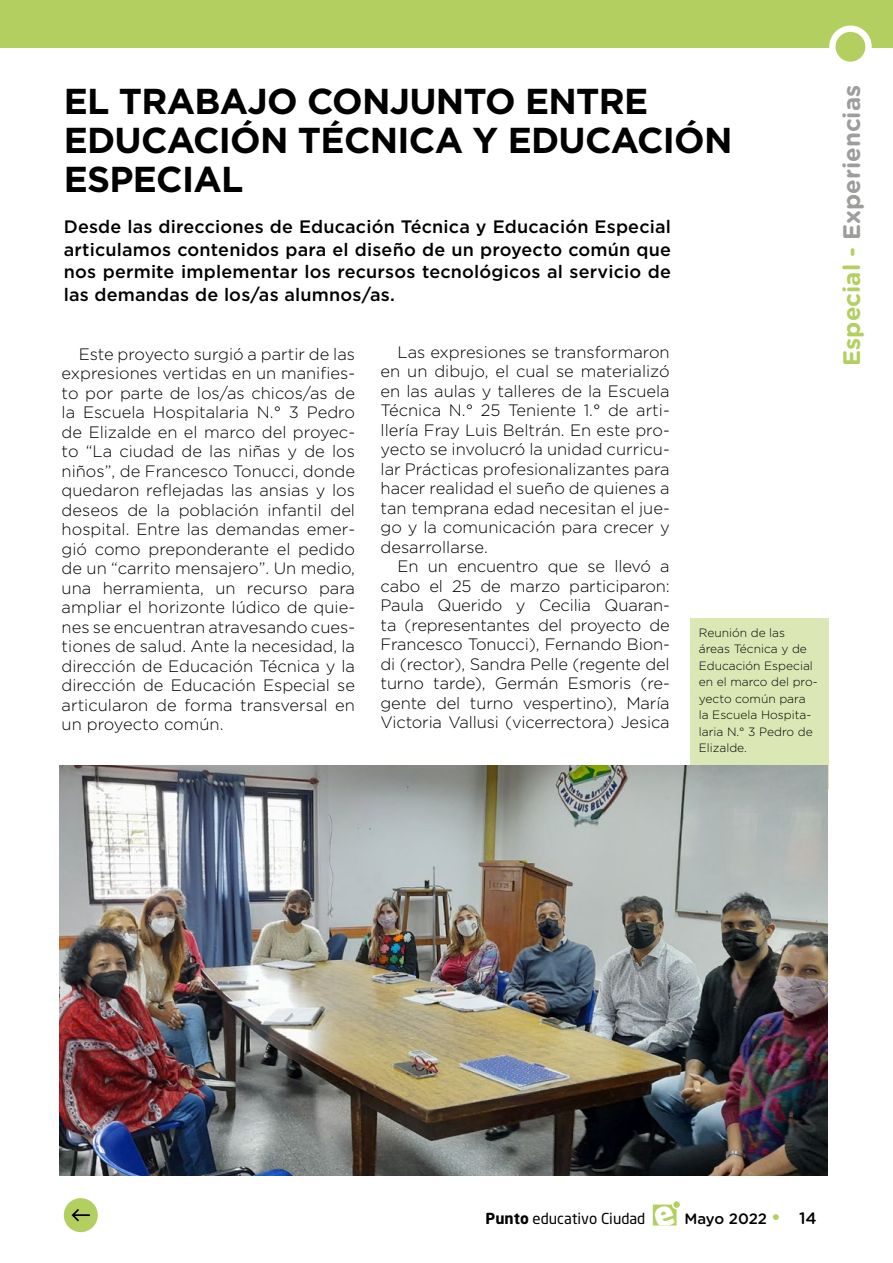
<style>
.page{position:relative;width:893px;height:1263px;background:#fff}
.page>*{position:absolute;margin:0;border:0;box-sizing:border-box;transform-origin:0 0}
.t1{font:700 36px/39px "Gotham";letter-spacing:-.02em;color:#000}
.t2{font:700 24px "Gotham Rounded";color:#9d9d9c}
.t3{font:500 18px/22.5px "Gotham";letter-spacing:.01em;color:#000;text-align:justify}
.t4{font:300 16.5px/19.5px "Gotham";color:#000;text-align:justify}
.t5{font:15px "Neo Sans";color:#000}
.t6{font:500 15px "Gotham Rounded";letter-spacing:-.005em;color:#000}
.t7{font:300 12px/16.5px "Gotham";color:#000}
.s1{color:#b3cf60}
.s2{font-weight:700}
.s3{font-family:"Gotham";font-weight:700;font-size:19.5px;color:#b3cf60}
.s4{font-size:16.5px}
</style>
<div class="page">
<div style="left:0;top:0;width:893px;height:48px;background:#b3cf60"></div>
<div style="left:829px;top:26px;width:43px;height:42px;background:#fff;border-radius:50%"></div>
<div style="left:836px;top:32px;width:29px;height:30px;background:#b3cf60;border-radius:50%"></div>
<div style="left:673px;top:1201px;width:7px;height:7px;background:#b3cf60;border-radius:50%"></div>
<div style="left:64px;top:1198px;width:34px;height:34px;background:#b3cf60;border-radius:50%"></div>
<svg style="left:72px;top:1209px;width:18px;height:12px"></svg>
<div style="left:690px;top:619px;width:139px;height:170px;background:#dbe8b6"></div>
<img style="left:60px;top:765px;width:767px;height:411px">
<svg style="left:653px;top:1204px;width:23px;height:22px"></svg>
<h1 class="t1" style="left:64px;top:81px;width:670px">EL TRABAJO CONJUNTO ENTRE<br>EDUCACIÓN TÉCNICA Y EDUCACIÓN<br>ESPECIAL</h1>
<h2 class="t2" style="left:834px;top:366px;width:282px;rotate:-90deg"><span class="s1">Especial -</span> Experiencias</h2>
<p class="t3" style="left:64px;top:216px;width:609px">Desde las direcciones de Educación Técnica y Educación Especial articulamos contenidos para el diseño de un proyecto común que nos permite implementar los recursos tecnológicos al servicio de las demandas de los/as alumnos/as.</p>
<p class="t4" style="left:62px;top:344px;width:295px;text-indent:17px">Este proyecto surgió a partir de las expresiones vertidas en un manifies&shy;to por parte de los/as chicos/as de la Escuela Hospitalaria N.° 3 Pedro de Elizalde en el marco del proyec&shy;to “La ciudad de las niñas y de los niños”, de Francesco Tonucci, donde quedaron reflejadas las ansias y los deseos de la población infantil del hospital. Entre las demandas emer&shy;gió como preponderante el pedido de un “carrito mensajero”. Un medio, una herramienta, un recurso para ampliar el horizonte lúdico de quie&shy;nes se encuentran atravesando cues&shy;tiones de salud. Ante la necesidad, la dirección de Educación Técnica y la dirección de Educación Especial se articularon de forma transversal en un proyecto común.</p>
<p class="t4" style="left:381px;top:342px;width:291px;text-indent:17px">Las expresiones se transformaron en un dibujo, el cual se materializó en las aulas y talleres de la Escuela Técnica N.° 25 Teniente 1.° de arti&shy;llería Fray Luis Beltrán. En este pro&shy;yecto se involucró la unidad curricu&shy;lar Prácticas profesionalizantes para hacer realidad el sueño de quienes a tan temprana edad necesitan el jue&shy;go y la comunicación para crecer y desarrollarse.</p>
<p class="t4" style="left:381px;top:556px;width:291px;text-indent:17px">En un encuentro que se llevó a cabo el 25 de marzo participaron:<br>Paula Querido y Cecilia Quaran&shy;ta (representantes del proyecto de Francesco Tonucci), Fernando Bion&shy;di (rector), Sandra Pelle (regente del turno tarde), Germán Esmoris (re&shy;gente del turno vespertino), María Victoria Vallusi (vicerrectora) Jesica</p>
<p class="t7" style="left:699px;top:624px;width:120px">Reunión de las áreas Técnica y de<br>Educación Especial en el marco del pro&shy;yecto común para la Escuela Hospita&shy;laria N.° 3 Pedro de<br>Elizalde.</p>
<p class="t5" style="left:486px;top:1212px;width:161px"><span class="s2">Punto</span> educativo Ciudad</p>
<p class="t6" style="left:684px;top:1208px;width:134px">Mayo 2022 <span class="s3">•</span> <span class="s4">14</span></p>
</div>
